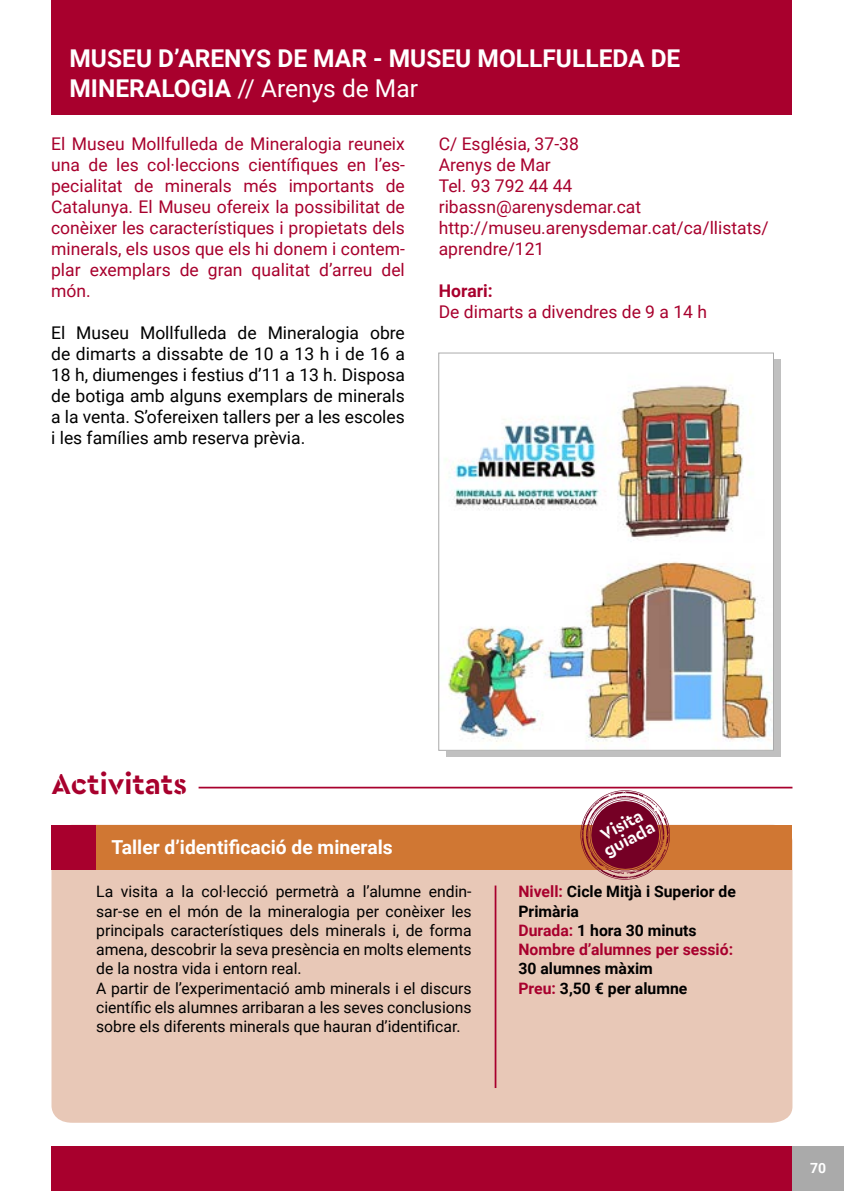
<style>
.page{position:relative;width:844px;height:1191px;background:#fff}
.page>*{position:absolute;margin:0;border:0;box-sizing:border-box;transform-origin:0 0}
.t1{font:700 29.75px "Cera Stencil";color:#a8002d}
.t2{font:700 24.5px/29.8px "Roboto";color:#fff}
.t3{font:700 19.25px "Roboto";color:#fff}
.t4{font:17.5px/21px "Roboto";color:#a8002d}
.t5{font:17.5px/21px "Roboto";color:#000;text-align:justify}
.t6{font:700 17.5px "Roboto";color:#a8002d}
.t7{font:700 17.32px/15.8px "Cera Stencil";color:#fff}
.t8{font:15.75px/19.2px "Roboto";color:#000}
.t9{font:700 15.75px/19.2px "Roboto";color:#000}
.t10{font:700 14px "Roboto";color:#fff}
.s1{font-weight:400}
.s2{color:#a8002d}
</style>
<div class="page">
<div style="left:792px;top:1146px;width:51px;height:45px;background:#aaa"></div>
<div style="left:51px;top:0;width:741px;height:114px;background:#a8002d"></div>
<div style="left:51px;top:1146px;width:741px;height:45px;background:#a8002d"></div>
<div style="left:51px;top:869px;width:741px;height:253px;background:#e8c8b7"></div>
<div style="left:51px;top:824px;width:741px;height:45px;background:#d07733"></div>
<div style="left:51px;top:824px;width:45px;height:45px;background:#a8002d"></div>
<hr style="left:494px;top:885px;width:2px;height:203px;background:#a8002d">
<svg style="left:578px;top:788px;width:93px;height:93px"></svg>
<hr style="left:198px;top:786px;width:594px;height:2px;background:#a8002d">
<div style="left:445px;top:360px;width:335px;height:397px;background:#c0c0c0"></div>
<img style="left:445px;top:360px;width:326px;height:388px">
<div style="left:438px;top:353px;width:335px;height:397px;border:1px solid #aaa"></div>
<h2 class="t2" style="left:69px;top:42px;width:612px">MUSEU D’ARENYS DE MAR - MUSEU MOLLFULLEDA DE<br>MINERALOGIA <span class="s1">// Arenys de Mar</span></h2>
<p class="t4" style="left:438px;top:133px;width:331px">C/ Església, 37-38<br>Arenys de Mar<br>Tel. 93 792 44 44 ribassn@arenysdemar.cat http://museu.arenysdemar.cat/ca/llistats/ aprendre/121</p>
<p class="t6" style="left:438px;top:279px;width:55px">Horari:</p>
<p class="t4" style="left:438px;top:301px;width:270px">De dimarts a divendres de 9 a 14 h</p>
<p class="t4" style="left:51px;top:133px;width:355px;text-align:justify">El Museu Mollfulleda de Mineralogia reuneix una de les col·leccions científiques en l’es&shy;pecialitat de minerals més importants de Catalunya. El Museu ofereix la possibilitat de conèixer les característiques i propietats dels minerals, els usos que els hi donem i contem&shy;plar exemplars de gran qualitat d’arreu del món.</p>
<p class="t5" style="left:51px;top:322px;width:355px">El Museu Mollfulleda de Mineralogia obre de dimarts a dissabte de 10 a 13 h i de 16 a 18 h, diumenges i festius d’11 a 13 h. Disposa de botiga amb alguns exemplars de minerals a la venta. S’ofereixen tallers per a les escoles i les famílies amb reserva prèvia.</p>
<h1 class="t1" style="left:51px;top:764px;width:137px">Activitats</h1>
<p class="t3" style="left:111px;top:834px;width:283px">Taller d’identificació de minerals</p>
<p class="t7" style="left:593px;top:830px;width:57px;rotate:-28deg">Visita guiada</p>
<p class="t8" style="left:96px;top:881px;width:377px">La visita a la col·lecció permetrà a l’alumne endin&shy;sar-se en el món de la mineralogia per conèixer les principals característiques dels minerals i, de forma amena, descobrir la seva presència en molts elements de la nostra vida i entorn real.<br>A partir de l’experimentació amb minerals i el discurs científic els alumnes arribaran a les seves conclusions sobre els diferents minerals que hauran d’identificar.</p>
<p class="t9" style="left:518px;top:881px;width:219px"><span class="s2">Nivell:</span> Cicle Mitjà i Superior de<br>Primària<br><span class="s2">Durada:</span> 1 hora 30 minuts<br><span class="s2">Nombre d’alumnes per sessió:</span></p>
<p class="t9" style="left:518px;top:958px;width:170px">30 alumnes màxim<br><span class="s2">Preu:</span> 3,50 € per alumne</p>
<p class="t10" style="left:810px;top:1158px;width:18px">70</p>
</div>
